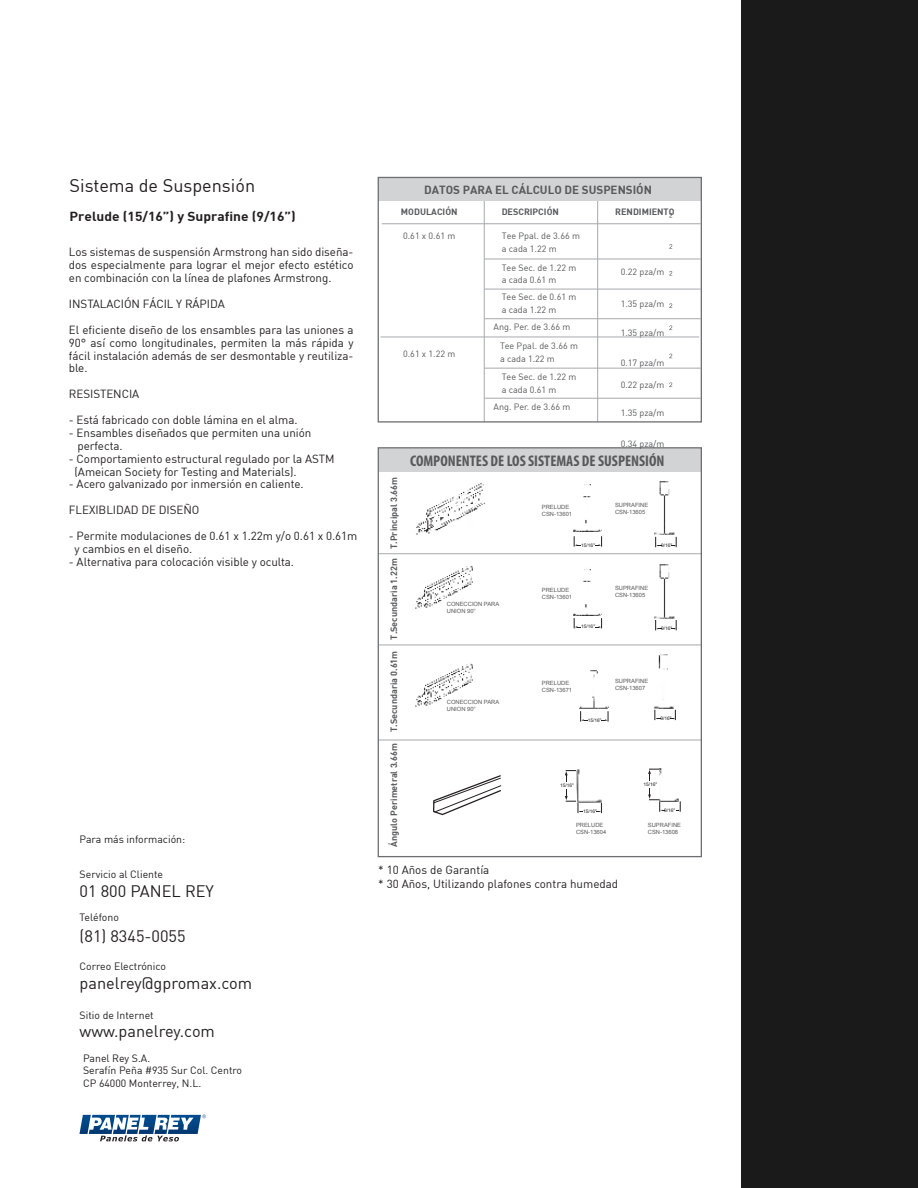
<style>
.page{position:relative;width:918px;height:1188px;background:#fff}
.page>*{position:absolute;margin:0;border:0;box-sizing:border-box;transform-origin:0 0}
.t1{font:18px "DIN";color:#231f20}
.t2{font:16.35px "DIN";color:#231f20}
.t3{font:700 condensed 15.45px "Myriad Pro";color:#58595b}
.t4{font:12.9px "DIN Bold";color:#231f20;scale:1.07 1}
.t5{font:11.55px/12.9px "DIN";letter-spacing:-.005em;color:#231f20}
.t6{font:11.55px "DIN Bold";color:#58595b}
.t7{font:10.5px/12.6px "DIN";color:#231f20}
.t8{font:9px/12.9px "DIN";color:#58595b}
.t9{font:9px "DIN Bold";color:#58595b}
.t10{font:5.85px/6.9px "Arial";color:#58595b}
.t11{font:4.8px "Arial";color:#231f20}
</style>
<div class="page">
<div style="left:742px;top:0;width:176px;height:1188px;background:#1a1a1a"></div>
<img style="left:416px;top:483px;width:69px;height:52px">
<img style="left:573px;top:484px;width:29px;height:48px">
<svg style="left:574px;top:536px;width:7px;height:11px"></svg>
<svg style="left:595px;top:536px;width:7px;height:11px"></svg>
<img style="left:654px;top:481px;width:23px;height:56px">
<svg style="left:655px;top:537px;width:6px;height:10px"></svg>
<svg style="left:671px;top:537px;width:6px;height:10px"></svg>
<img style="left:573px;top:569px;width:29px;height:47px">
<svg style="left:574px;top:618px;width:7px;height:10px"></svg>
<svg style="left:595px;top:618px;width:7px;height:10px"></svg>
<img style="left:654px;top:564px;width:21px;height:55px">
<svg style="left:655px;top:620px;width:6px;height:10px"></svg>
<svg style="left:671px;top:620px;width:6px;height:10px"></svg>
<img style="left:579px;top:670px;width:30px;height:39px">
<img style="left:653px;top:654px;width:23px;height:56px">
<svg style="left:580px;top:711px;width:8px;height:11px"></svg>
<svg style="left:601px;top:711px;width:8px;height:11px"></svg>
<svg style="left:655px;top:710px;width:5px;height:10px"></svg>
<svg style="left:670px;top:710px;width:6px;height:10px"></svg>
<img style="left:415px;top:565px;width:58px;height:44px">
<img style="left:415px;top:663px;width:58px;height:44px">
<img style="left:576px;top:769px;width:26px;height:34px">
<img style="left:658px;top:768px;width:21px;height:34px">
<svg style="left:676px;top:801px;width:5px;height:11px"></svg>
<svg style="left:648px;top:769px;width:11px;height:12px"></svg>
<svg style="left:648px;top:788px;width:16px;height:24px"></svg>
<svg style="left:565px;top:770px;width:11px;height:12px"></svg>
<svg style="left:565px;top:789px;width:18px;height:24px"></svg>
<svg style="left:596px;top:803px;width:6px;height:10px"></svg>
<hr style="left:378px;top:553px;width:323px;height:1px;background:#a7a9ac">
<hr style="left:378px;top:645px;width:323px;height:1px;background:#a7a9ac">
<hr style="left:378px;top:740px;width:323px;height:1px;background:#a7a9ac">
<div style="left:378px;top:448px;width:324px;height:23px;background:#d1d3d4"></div>
<div style="left:378px;top:447px;width:324px;height:410px;border:1px solid #6d6e71"></div>
<svg style="left:433px;top:775px;width:69px;height:41px"></svg>
<svg style="left:669px;top:213px;width:3px;height:5px"></svg>
<svg style="left:669px;top:244px;width:3px;height:5px"></svg>
<svg style="left:669px;top:325px;width:3px;height:5px"></svg>
<hr style="left:597px;top:200px;width:1px;height:222px;background:#a7a9ac">
<hr style="left:381px;top:337px;width:318px;height:1px;background:#a7a9ac">
<hr style="left:382px;top:223px;width:319px;height:1px;background:#a7a9ac">
<hr style="left:484px;top:259px;width:217px;height:1px;background:#a7a9ac">
<hr style="left:484px;top:289px;width:217px;height:1px;background:#a7a9ac">
<hr style="left:484px;top:318px;width:217px;height:1px;background:#a7a9ac">
<hr style="left:484px;top:368px;width:217px;height:1px;background:#a7a9ac">
<hr style="left:484px;top:398px;width:217px;height:1px;background:#a7a9ac">
<hr style="left:484px;top:200px;width:1px;height:222px;background:#a7a9ac">
<div style="left:378px;top:177px;width:324px;height:24px;background:#d1d3d4"></div>
<div style="left:378px;top:177px;width:324px;height:246px;border:1px solid #6d6e71"></div>
<svg style="left:79px;top:1114px;width:127px;height:27px"></svg>
<h1 class="t1" style="left:70px;top:174px;width:187px">Sistema de Suspensión</h1>
<p class="t4" style="left:70px;top:207px;width:213px">Prelude (15/16”) y Suprafine (9/16”)</p>
<p class="t5" style="left:69px;top:246px;width:286px;text-align:justify">Los sistemas de suspensión Armstrong han sido diseña&shy;dos especialmente para lograr el mejor efecto estético en combinación con la línea de plafones Armstrong.</p>
<p class="t5" style="left:69px;top:297px;width:157px">INSTALACIÓN FÁCIL Y RÁPIDA</p>
<p class="t5" style="left:69px;top:323px;width:286px;text-align:justify">El eficiente diseño de los ensambles para las uniones a 90° así como longitudinales, permiten la más rápida y fácil instalación además de ser desmontable y reutiliza&shy;ble.</p>
<p class="t5" style="left:69px;top:387px;width:72px">RESISTENCIA</p>
<p class="t5" style="left:69px;top:413px;width:230px">- Está fabricado con doble lámina en el alma.</p>
<p class="t5" style="left:77px;top:426px;width:235px;text-indent:-8px">- Ensambles diseñados que permiten una unión perfecta.</p>
<p class="t5" style="left:75px;top:452px;width:262px;text-indent:-6px">- Comportamiento estructural regulado por la ASTM (Ameican Society for Testing and Materials).</p>
<p class="t5" style="left:69px;top:478px;width:236px">- Acero galvanizado por inmersión en caliente.</p>
<p class="t5" style="left:69px;top:503px;width:132px">FLEXIBLIDAD DE DISEÑO</p>
<p class="t5" style="left:75px;top:529px;width:284px;text-indent:-6px">- Permite modulaciones de 0.61 x 1.22m y/o 0.61 x 0.61m y cambios en el diseño.</p>
<p class="t5" style="left:69px;top:555px;width:227px">- Alternativa para colocación visible y oculta.</p>
<p class="t7" style="left:80px;top:832px;width:107px">Para más información:</p>
<p class="t7" style="left:80px;top:867px;width:85px">Servicio al Cliente</p>
<p class="t7" style="left:80px;top:911px;width:41px">Teléfono</p>
<h2 class="t2" style="left:80px;top:881px;width:136px">01 800 PANEL REY</h2>
<h2 class="t2" style="left:80px;top:925px;width:108px">(81) 8345-0055</h2>
<p class="t7" style="left:80px;top:960px;width:88px">Correo Electrónico</p>
<h2 class="t2" style="left:80px;top:973px;width:174px">panelrey@gpromax.com</h2>
<p class="t7" style="left:80px;top:1009px;width:76px">Sitio de Internet</p>
<h2 class="t2" style="left:80px;top:1021px;width:137px">www.panelrey.com</h2>
<p class="t7" style="left:83px;top:1051px;width:161px">Panel Rey S.A.<br>Serafín Peña #935 Sur Col. Centro<br>CP 64000 Monterrey, N.L.</p>
<p class="t6" style="left:424px;top:182px;width:229px">DATOS PARA EL CÁLCULO DE SUSPENSIÓN</p>
<p class="t9" style="left:401px;top:206px;width:58px">MODULACIÓN</p>
<p class="t8" style="left:403px;top:229px;width:54px">0.61 x 0.61 m</p>
<p class="t8" style="left:403px;top:348px;width:54px">0.61 x 1.22 m</p>
<p class="t9" style="left:502px;top:206px;width:59px">DESCRIPCIÓN</p>
<p class="t9" style="left:615px;top:206px;width:61px">RENDIMIENTO</p>
<p class="t8" style="left:502px;top:229px;width:80px">Tee Ppal. de 3.66 m a cada 1.22 m</p>
<p class="t8" style="left:502px;top:261px;width:76px">Tee Sec. de 1.22 m a cada 0.61 m</p>
<p class="t8" style="left:502px;top:290px;width:76px">Tee Sec. de 0.61 m a cada 1.22 m</p>
<p class="t8" style="left:500px;top:317px;width:80px;line-height:19.5px;text-indent:-6px">Ang. Per. de 3.66 m<br>Tee Ppal. de 3.66 m</p>
<p class="t8" style="left:500px;top:350px;width:78px;line-height:17.9px">a cada 1.22 m<br>Tee Sec. de 1.22 m</p>
<p class="t8" style="left:494px;top:381px;width:78px;line-height:17.2px;text-indent:8px">a cada 0.61 m<br>Ang. Per. de 3.66 m</p>
<p class="t8" style="left:621px;top:265px;width:45px">0.22 pza/m</p>
<p class="t8" style="left:621px;top:297px;width:45px">1.35 pza/m</p>
<p class="t8" style="left:621px;top:326px;width:45px">1.35 pza/m</p>
<p class="t8" style="left:621px;top:356px;width:45px">0.17 pza/m</p>
<p class="t8" style="left:621px;top:378px;width:45px">0.22 pza/m</p>
<p class="t8" style="left:621px;top:406px;width:45px">1.35 pza/m</p>
<p class="t8" style="left:621px;top:438px;width:45px">0.34 pza/m</p>
<p class="t9" style="left:388px;top:549px;width:74px;rotate:-90deg">T.Principal 3.66m</p>
<p class="t9" style="left:388px;top:640px;width:83px;rotate:-90deg">T.Secundaria 1.22m</p>
<p class="t9" style="left:388px;top:732px;width:83px;rotate:-90deg">T.Secundaria 0.61m</p>
<p class="t9" style="left:388px;top:847px;width:105px;rotate:-90deg">Ángulo Perimetral 3.66m</p>
<h3 class="t3" style="left:410px;top:451px;width:256px">COMPONENTES DE LOS SISTEMAS DE SUSPENSIÓN</h3>
<p class="t10" style="left:542px;top:503px;width:32px">PRELUDE<br>CSN-13601</p>
<p class="t10" style="left:615px;top:501px;width:35px">SUPRAFINE<br>CSN-13605</p>
<p class="t11" style="left:581px;top:542px;width:15px">15/16"</p>
<p class="t11" style="left:661px;top:542px;width:13px">9/16"</p>
<p class="t10" style="left:447px;top:601px;width:54px">CONECCION PARA<br>UNION 90°</p>
<p class="t10" style="left:447px;top:699px;width:54px">CONECCION PARA<br>UNION 90°</p>
<p class="t10" style="left:542px;top:586px;width:32px">PRELUDE<br>CSN-13601</p>
<p class="t10" style="left:615px;top:585px;width:35px">SUPRAFINE<br>CSN-13605</p>
<p class="t11" style="left:581px;top:624px;width:15px">15/16"</p>
<p class="t11" style="left:661px;top:626px;width:13px">9/16"</p>
<p class="t10" style="left:542px;top:679px;width:32px">PRELUDE<br>CSN-13671</p>
<p class="t10" style="left:615px;top:678px;width:35px">SUPRAFINE<br>CSN-13607</p>
<p class="t11" style="left:588px;top:717px;width:15px">15/16"</p>
<p class="t11" style="left:660px;top:715px;width:13px">9/16"</p>
<p class="t11" style="left:560px;top:782px;width:15px">15/16"</p>
<p class="t11" style="left:583px;top:808px;width:15px">15/16"</p>
<p class="t11" style="left:643px;top:781px;width:15px">15/16"</p>
<p class="t11" style="left:664px;top:807px;width:13px">9/16"</p>
<p class="t10" style="left:576px;top:821px;width:32px">PRELUDE<br>CSN-13604</p>
<p class="t10" style="left:648px;top:821px;width:35px">SUPRAFINE<br>CSN-13608</p>
<p class="t5" style="left:378px;top:863px;width:241px;line-height:14px">* 10 Años de Garantía<br>* 30 Años, Utilizando plafones contra humedad</p>
</div>
